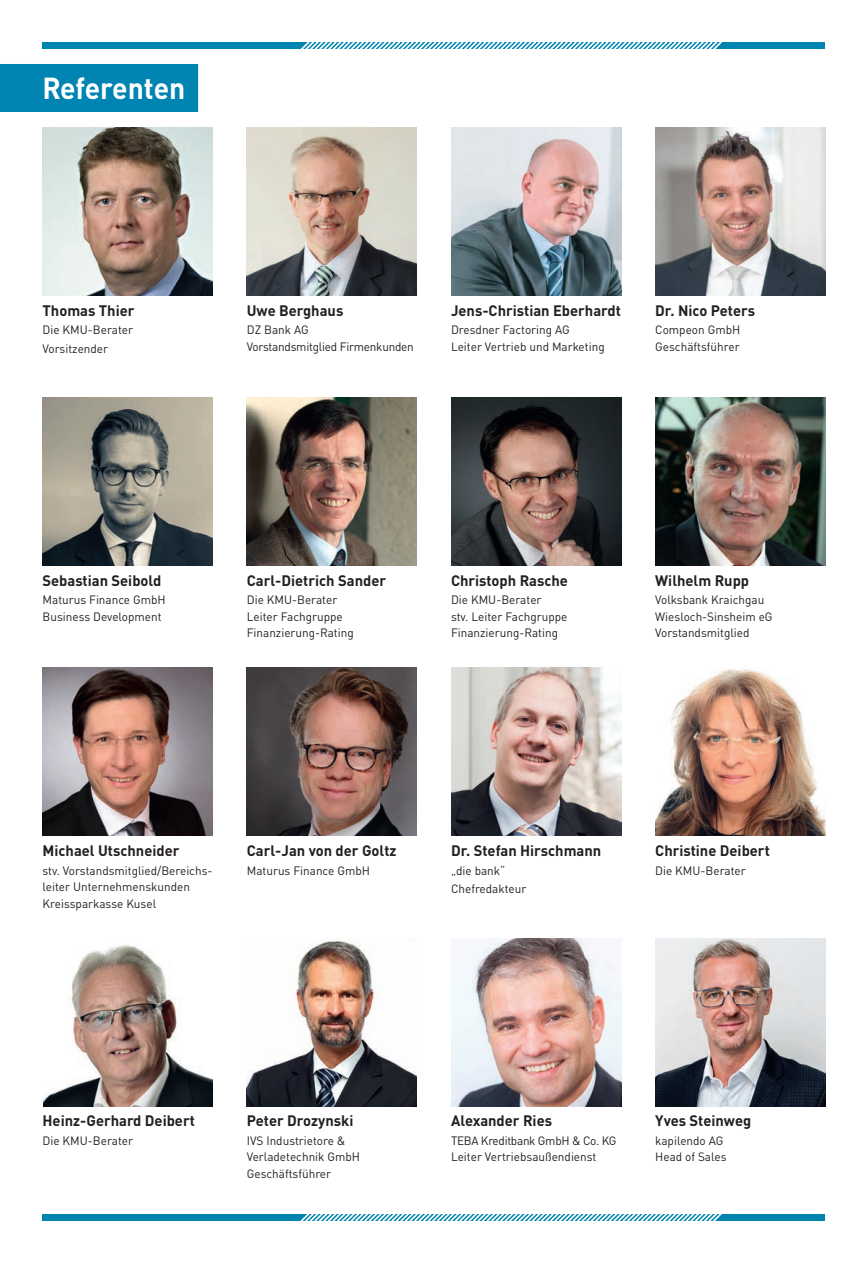
<style>
.page{position:relative;width:868px;height:1263px;background:#fff}
.page>*{position:absolute;margin:0;border:0;box-sizing:border-box;transform-origin:0 0}
.t1{font:700 30px "DINOT";color:#fff;scale:.94 1}
.t2{font:700 15px "DINOT";color:#231f20}
.t3{font:12px/16.5px "DINOT";color:#231f20}
.t4{font:12px/16.5px "DINOT";letter-spacing:-.02em;color:#231f20}
</style>
<div class="page">
<div style="left:43px;top:1214px;width:782px;height:6px;background:#0085b2"></div>
<svg style="left:301px;top:1214px;width:421px;height:6px"></svg>
<div style="left:43px;top:43px;width:782px;height:6px;background:#0085b2"></div>
<svg style="left:300px;top:43px;width:422px;height:6px"></svg>
<div style="left:0;top:64px;width:198px;height:48px;background:#0085b2"></div>
<img style="left:43px;top:128px;width:170px;height:168px">
<img style="left:247px;top:128px;width:170px;height:168px">
<img style="left:451px;top:128px;width:170px;height:168px">
<img style="left:655px;top:128px;width:170px;height:168px">
<img style="left:43px;top:398px;width:170px;height:168px">
<img style="left:247px;top:398px;width:170px;height:168px">
<img style="left:451px;top:398px;width:170px;height:168px">
<img style="left:655px;top:398px;width:170px;height:168px">
<img style="left:247px;top:668px;width:170px;height:168px">
<img style="left:451px;top:668px;width:170px;height:168px">
<img style="left:655px;top:669px;width:170px;height:167px">
<img style="left:43px;top:945px;width:169px;height:161px">
<img style="left:247px;top:939px;width:170px;height:167px">
<img style="left:451px;top:938px;width:170px;height:168px">
<img style="left:655px;top:938px;width:170px;height:168px">
<img style="left:43px;top:668px;width:170px;height:168px">
<h1 class="t1" style="left:43px;top:69px;width:153px">Referenten</h1>
<p class="t2" style="left:43px;top:300px;width:93px">Thomas Thier</p>
<p class="t3" style="left:43px;top:320px;width:92px;line-height:18.6px">Die KMU-Berater<br>Vorsitzender</p>
<p class="t2" style="left:247px;top:300px;width:98px">Uwe Berghaus</p>
<p class="t4" style="left:247px;top:321px;width:169px">DZ Bank AG<br>Vorstandsmitglied Firmenkunden</p>
<p class="t2" style="left:451px;top:300px;width:171px">Jens-Christian Eberhardt</p>
<p class="t3" style="left:451px;top:321px;width:155px">Dresdner Factoring AG<br>Leiter Vertrieb und Marketing</p>
<p class="t2" style="left:655px;top:300px;width:101px">Dr. Nico Peters</p>
<p class="t3" style="left:655px;top:321px;width:87px">Compeon GmbH<br>Geschäftsführer</p>
<p class="t2" style="left:43px;top:570px;width:120px">Sebastian Seibold</p>
<p class="t3" style="left:43px;top:591px;width:125px">Maturus Finance GmbH<br>Business Development</p>
<p class="t2" style="left:247px;top:570px;width:141px">Carl-Dietrich Sander</p>
<p class="t3" style="left:247px;top:591px;width:108px">Die KMU-Berater<br>Leiter Fachgruppe<br>Finanzierung-Rating</p>
<p class="t2" style="left:451px;top:570px;width:118px">Christoph Rasche</p>
<p class="t3" style="left:451px;top:591px;width:118px">Die KMU-Berater<br>stv. Leiter Fachgruppe<br>Finanzierung-Rating</p>
<p class="t2" style="left:655px;top:570px;width:95px">Wilhelm Rupp</p>
<p class="t3" style="left:655px;top:591px;width:119px">Volksbank Kraichgau<br>Wiesloch-Sinsheim eG<br>Vorstandsmitglied</p>
<p class="t2" style="left:43px;top:841px;width:138px">Michael Utschneider</p>
<p class="t3" style="left:43px;top:862px;width:171px">stv. Vorstandsmitglied/Bereichs&shy;leiter Unternehmenskunden<br>Kreissparkasse Kusel</p>
<p class="t2" style="left:247px;top:841px;width:151px">Carl-Jan von der Goltz</p>
<p class="t3" style="left:247px;top:862px;width:125px">Maturus Finance GmbH</p>
<p class="t2" style="left:451px;top:841px;width:152px">Dr. Stefan Hirschmann</p>
<p class="t3" style="left:451px;top:861px;width:77px;line-height:18.6px">„die bank“<br>Chefredakteur</p>
<p class="t2" style="left:655px;top:841px;width:116px">Christine Deibert</p>
<p class="t3" style="left:655px;top:862px;width:92px">Die KMU-Berater</p>
<p class="t2" style="left:43px;top:1111px;width:154px">Heinz-Gerhard Deibert</p>
<p class="t3" style="left:43px;top:1132px;width:92px">Die KMU-Berater</p>
<p class="t2" style="left:247px;top:1111px;width:108px">Peter Drozynski</p>
<p class="t3" style="left:247px;top:1132px;width:115px">IVS Industrietore &amp;<br>Verladetechnik GmbH<br>Geschäftsführer</p>
<p class="t2" style="left:451px;top:1111px;width:103px">Alexander Ries</p>
<p class="t3" style="left:451px;top:1132px;width:167px">TEBA Kreditbank GmbH &amp; Co. KG<br>Leiter Vertriebsaußendienst</p>
<p class="t2" style="left:655px;top:1111px;width:97px">Yves Steinweg</p>
<p class="t3" style="left:655px;top:1132px;width:73px">kapilendo AG<br>Head of Sales</p>
</div>
